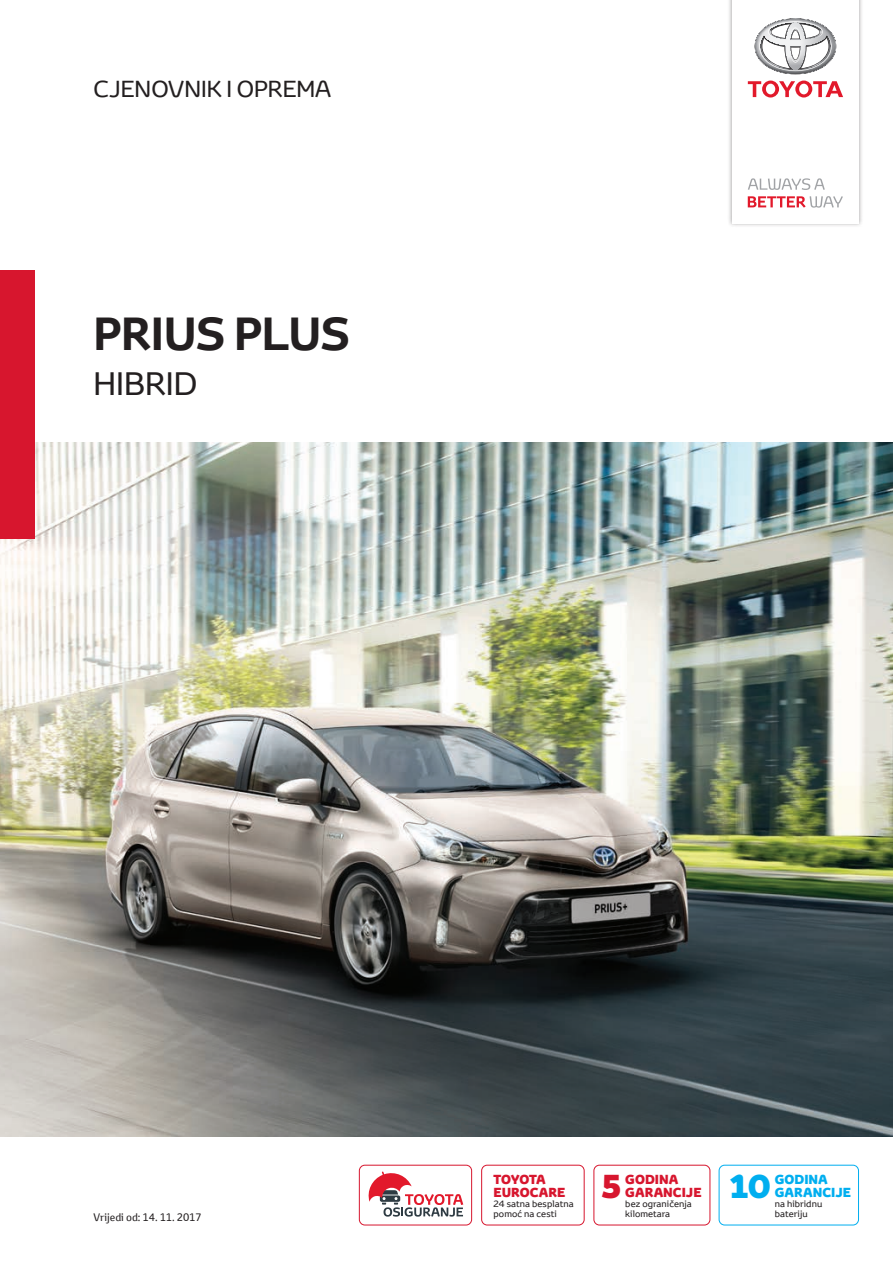
<style>
.page{position:relative;width:893px;height:1263px;background:#fff}
.page>*{position:absolute;margin:0;border:0;box-sizing:border-box;transform-origin:0 0}
.t1{font:700 45px "Toyota Display";letter-spacing:-.015em;color:#231f20}
.t2{font:800 32.55px "Toyota Display";color:#00aeef}
.t3{font:800 32.55px "Toyota Display";color:#d7162e}
.t4{font:31.5px "Toyota Display";color:#231f20}
.t5{font:22.5px "Toyota Display";letter-spacing:.005em;color:#231f20}
.t6{font:800 12.75px/12.8px "Toyota Display";color:#d7162e}
.t7{font:800 12.75px/12.8px "Toyota Display";color:#00aeef}
.t8{font:10.5px "Toyota Text";color:#231f20}
.t9{font:9px/9.8px "Toyota Display";letter-spacing:.01em;color:#231f20}
</style>
<div class="page">
<img style="left:0;top:442px;width:893px;height:695px">
<div style="left:0;top:270px;width:34px;height:269px;background:#d7162e"></div>
<div style="left:727px;top:0;width:136px;height:228px;background:#231f20;opacity:.4"></div>
<div style="left:732px;top:3px;width:127px;height:220px;background:#fff"></div>
<svg style="left:748px;top:81px;width:95px;height:17px"></svg>
<svg style="left:755px;top:18px;width:81px;height:56px"></svg>
<svg style="left:748px;top:178px;width:77px;height:12px"></svg>
<svg style="left:748px;top:196px;width:95px;height:12px"></svg>
<div style="left:593px;top:1165px;width:117px;height:60px;border:1px solid #d7162e;border-radius:6px"></div>
<div style="left:481px;top:1165px;width:104px;height:60px;border:1px solid #d7162e;border-radius:6px"></div>
<div style="left:719px;top:1165px;width:140px;height:60px;border:1px solid #00aeef;border-radius:6px"></div>
<div style="left:359px;top:1165px;width:113px;height:60px;border:1px solid #d7162e;border-radius:6px"></div>
<svg style="left:368px;top:1171px;width:95px;height:45px"></svg>
<h3 class="t5" style="left:94px;top:74px;width:239px">CJENOVNIK I OPREMA</h3>
<h1 class="t1" style="left:94px;top:302px;width:258px">PRIUS PLUS</h1>
<h3 class="t4" style="left:94px;top:362px;width:105px">HIBRID</h3>
<p class="t8" style="left:94px;top:1210px;width:110px">Vrijedi od: 14. 11. 2017</p>
<h3 class="t6" style="left:493px;top:1173px;width:73px">TOYOTA<br>EUROCARE</h3>
<p class="t9" style="left:493px;top:1198px;width:82px">24 satna besplatna pomoć na cesti</p>
<h2 class="t2" style="left:729px;top:1163px;width:43px">10</h2>
<h2 class="t3" style="left:602px;top:1163px;width:21px">5</h2>
<h3 class="t7" style="left:775px;top:1173px;width:78px">GODINA<br>GARANCIJE</h3>
<p class="t9" style="left:775px;top:1198px;width:49px">na hibridnu bateriju</p>
<h3 class="t6" style="left:625px;top:1173px;width:78px">GODINA<br>GARANCIJE</h3>
<p class="t9" style="left:625px;top:1198px;width:68px">bez ograničenja kilometara</p>
</div>
